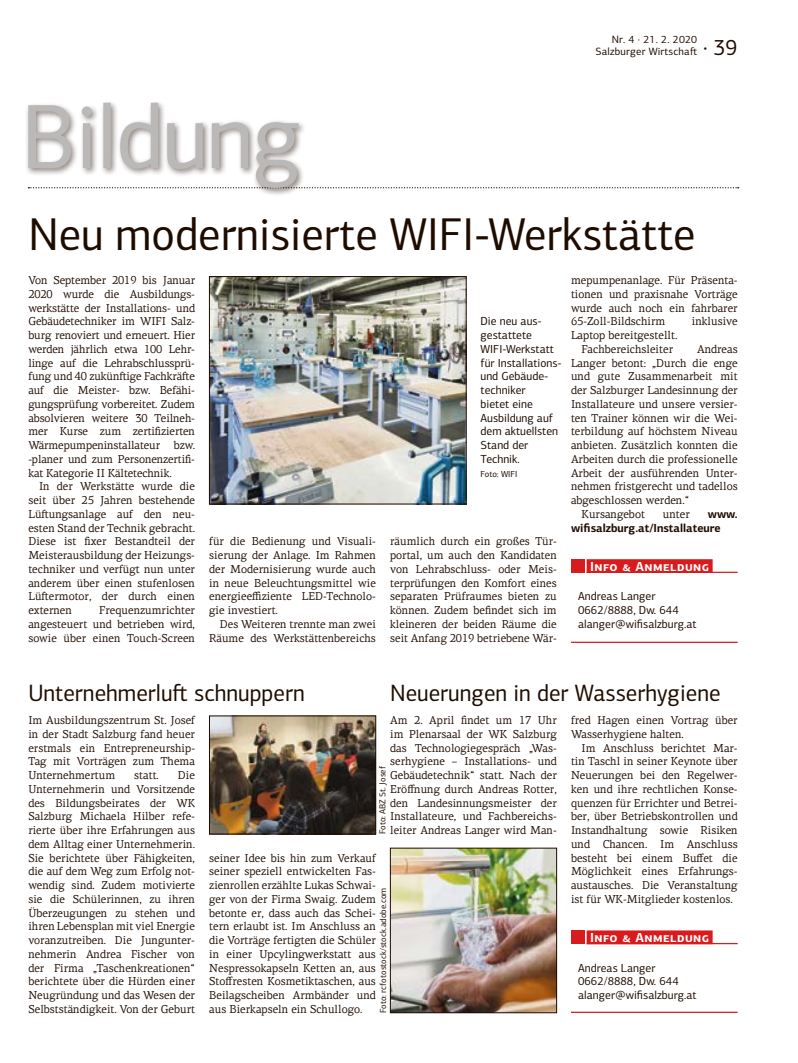
<style>
.page{position:relative;width:798px;height:1063px;background:#fff}
.page>*{position:absolute;margin:0;border:0;box-sizing:border-box;transform-origin:0 0}
.t1{font:91.88px "PF Centro Sans Pro";color:#bab9b8}
.t2{font:46.25px "PF Centro Sans Pro";color:#1f0c00;scale:.96 1}
.t3{font:23.75px "PF Centro Sans Pro";color:#1f0c00;scale:.96 1}
.t4{font:22.5px "PF Centro Sans Pro";color:#1f0c00;scale:.96 1}
.t5{font:700 13.12px "PF Centro Sans Pro";letter-spacing:.04em;color:#fff}
.t6{font:11.75px/13.8px "PF Centro Sans Pro";color:#1f0c00}
.t7{font:700 11.75px/13.8px "PF Centro Sans Pro";color:#1f0c00;scale:.96 1}
.t8{font:11.5px/13.8px "PF Centro Serif Pro";color:#1f0c00;text-align:justify;scale:.96 1}
.t9{font:10.62px/11.9px "PF Centro Sans Pro";letter-spacing:.02em;color:#1f0c00;text-align:right}
.t10{font:8.75px "PF Centro Sans Pro";color:#1f0c00}
</style>
<div class="page">
<svg style="left:307px;top:187px;width:431px;height:1px"></svg>
<div style="left:24px;top:101px;width:283px;height:96px;background:#1f0c00;opacity:.5"></div>
<img style="left:211px;top:278px;width:253px;height:224px">
<div style="left:209px;top:276px;width:257px;height:228px;border:1px solid #1f0c00"></div>
<hr style="left:570px;top:642px;width:167px;height:1px;background:#d81c1e">
<div style="left:586px;top:559px;width:126px;height:14px;background:#d81c1e"></div>
<hr style="left:586px;top:572px;width:151px;height:1px;background:#d81c1e">
<div style="left:570px;top:559px;width:14px;height:14px;background:#d81c1e"></div>
<img style="left:392px;top:850px;width:162px;height:161px">
<div style="left:390px;top:848px;width:166px;height:165px;border:1px solid #1f0c00"></div>
<hr style="left:570px;top:1012px;width:167px;height:1px;background:#d81c1e">
<div style="left:586px;top:930px;width:126px;height:14px;background:#d81c1e"></div>
<hr style="left:586px;top:943px;width:151px;height:1px;background:#d81c1e">
<div style="left:570px;top:930px;width:14px;height:14px;background:#d81c1e"></div>
<img style="left:211px;top:718px;width:163px;height:114px">
<div style="left:209px;top:716px;width:167px;height:118px;border:1px solid #1f0c00"></div>
<p class="t9" style="left:595px;top:33px;width:103px">Nr. 4 · 21. 2. 2020<br>Salzburger Wirtschaft</p>
<h3 class="t4" style="left:703px;top:33px;width:37px">· 39</h3>
<h1 class="t1" style="left:21px;top:82px;width:283px">Bildung</h1>
<h2 class="t2" style="left:28px;top:207px;width:696px">Neu modernisierte WIFI-Werkstätte</h2>
<p class="t8" style="left:28px;top:273px;width:175px">Von September 2019 bis Januar 2020 wurde die Ausbildungs&shy;werkstätte der Installations- und Gebäudetechniker im WIFI Salz&shy;burg renoviert und erneuert. Hier werden jährlich etwa 100 Lehr&shy;linge auf die Lehrabschlussprü&shy;fung und 40 zukünftige Fachkräfte auf die Meister- bzw. Befähi&shy;gungsprüfung vorbereitet. Zudem absolvieren weitere 30 Teilneh&shy;mer Kurse zum zertifizierten Wärmepumpeninstallateur bzw. -planer und zum Personenzertifi&shy;kat Kategorie II Kältetechnik.</p>
<p class="t8" style="left:28px;top:480px;width:175px;text-indent:11px">In der Werkstätte wurde die seit über 25 Jahren bestehende Lüftungsanlage auf den neu&shy;esten Stand der Technik gebracht.<br>Diese ist fixer Bestandteil der Meisterausbildung der Heizungs&shy;techniker und verfügt nun unter anderem über einen stufenlosen Lüftermotor, der durch einen externen</p>
<p class="t8" style="left:570px;top:273px;width:175px">mepumpenanlage. Für Präsenta&shy;tionen und praxisnahe Vorträge wurde auch noch ein fahrbarer 65-Zoll-Bildschirm</p>
<p class="t8" style="left:691px;top:315px;width:49px">inklusive</p>
<p class="t6" style="left:480px;top:315px;width:83px">Die neu aus&shy;gestattete<br>WIFI-Werkstatt für Installations&shy;und Gebäude&shy;techniker<br>bietet eine<br>Ausbildung auf dem aktuellsten<br>Stand der<br>Technik.</p>
<p class="t10" style="left:480px;top:468px;width:38px">Foto: WIFI</p>
<p class="t8" style="left:570px;top:328px;width:112px;text-align:center">Laptop bereitgestellt.<br>Fachbereichsleiter</p>
<p class="t8" style="left:696px;top:342px;width:44px">Andreas</p>
<p class="t8" style="left:570px;top:356px;width:175px">Langer betont: „Durch die enge</p>
<p class="t8" style="left:570px;top:370px;width:175px">und gute Zusammenarbeit mit</p>
<p class="t8" style="left:570px;top:383px;width:175px">der Salzburger Landesinnung der</p>
<p class="t8" style="left:570px;top:397px;width:175px">Installateure und unsere versier-</p>
<p class="t8" style="left:570px;top:411px;width:175px">ten Trainer können wir die Wei-</p>
<p class="t8" style="left:570px;top:425px;width:175px">terbildung auf höchstem Niveau</p>
<p class="t8" style="left:570px;top:438px;width:175px">anbieten. Zusätzlich konnten die</p>
<p class="t8" style="left:570px;top:452px;width:175px">Arbeiten durch die professionelle</p>
<p class="t8" style="left:570px;top:466px;width:175px">Arbeit der ausführenden Unter-</p>
<p class="t8" style="left:570px;top:480px;width:175px">nehmen fristgerecht und tadellos</p>
<p class="t8" style="left:570px;top:493px;width:124px">abgeschlossen werden.“</p>
<p class="t8" style="left:581px;top:507px;width:67px">Kursangebot</p>
<p class="t8" style="left:662px;top:507px;width:30px">unter</p>
<p class="t7" style="left:570px;top:507px;width:175px;text-indent:137px">www. wifisalzburg.at/Installateure</p>
<p class="t8" style="left:209px;top:535px;width:175px">für die Bedienung und Visuali&shy;sierung der Anlage. Im Rahmen der Modernisierung wurde auch in neue Beleuchtungsmittel wie energieeffiziente LED-Technolo&shy;gie investiert.</p>
<p class="t8" style="left:209px;top:617px;width:175px;text-align:right">Des Weiteren trennte man zwei<br>Räume des Werkstättenbereichs</p>
<p class="t8" style="left:390px;top:535px;width:175px">räumlich durch ein großes Tür&shy;portal, um auch den Kandidaten von Lehrabschluss- oder Meis&shy;terprüfungen den Komfort eines separaten Prüfraumes bieten zu können. Zudem befindet sich im kleineren der beiden Räume die seit Anfang 2019 betriebene Wär-</p>
<p class="t5" style="left:590px;top:558px;width:120px">Info &amp; Anmeldung</p>
<p class="t6" style="left:578px;top:590px;width:120px">Andreas Langer<br>0662/8888, Dw. 644 alanger@wifisalzburg.at</p>
<p class="t8" style="left:28px;top:603px;width:175px;text-indent:71px">Frequenzumrichter angesteuert und betrieben wird, sowie über einen Touch-Screen</p>
<h3 class="t3" style="left:28px;top:678px;width:289px">Unternehmerluft schnuppern</h3>
<p class="t8" style="left:28px;top:713px;width:175px">Im Ausbildungszentrum St. Josef in der Stadt Salzburg fand heuer erstmals ein Entrepreneurship-Tag mit Vorträgen zum Thema Unternehmertum</p>
<h3 class="t3" style="left:390px;top:678px;width:345px">Neuerungen in der Wasserhygiene</h3>
<p class="t8" style="left:390px;top:713px;width:175px">Am 2. April findet um 17 Uhr im Plenarsaal der WK Salzburg das Technologiegespräch „Was&shy;serhygiene – Installations- und Gebäudetechnik“ statt. Nach der Eröffnung durch Andreas Rotter, den Landesinnungsmeister der Installateure, und Fachbereichs&shy;leiter Andreas Langer wird Man-</p>
<p class="t8" style="left:570px;top:713px;width:175px">fred Hagen einen Vortrag über<br>Wasserhygiene halten.</p>
<p class="t8" style="left:570px;top:741px;width:175px;text-indent:11px">Im Anschluss berichtet Mar&shy;tin Taschl in seiner Keynote über Neuerungen bei den Regelwer&shy;ken und ihre rechtlichen Konse&shy;quenzen für Errichter und Betrei&shy;ber, über Betriebskontrollen und Instandhaltung sowie Risiken und Chancen. Im Anschluss besteht bei einem Buffet die Möglichkeit eines Erfahrungs&shy;austausches. Die Veranstaltung ist für WK-Mitglieder kostenlos.</p>
<p class="t10" style="left:377px;top:834px;width:70px;rotate:-90deg">Foto: ABZ St. Josef</p>
<p class="t8" style="left:28px;top:768px;width:175px;text-indent:149px">Die Unternehmerin und Vorsitzende des Bildungsbeirates der WK Salzburg Michaela Hilber refe&shy;rierte über ihre Erfahrungen aus dem Alltag einer Unternehmerin.<br>Sie berichtete über Fähigkeiten, die auf dem Weg zum Erfolg not&shy;wendig sind. Zudem motivierte sie die Schülerinnen, zu ihren Überzeugungen zu stehen und ihren Lebensplan mit viel Energie voranzutreiben. Die Jungunter&shy;nehmerin Andrea Fischer von der Firma „Taschenkreationen“ berichtete über die Hürden einer Neugründung und das Wesen der Selbstständigkeit. Von der Geburt</p>
<p class="t8" style="left:134px;top:768px;width:27px">statt.</p>
<p class="t8" style="left:209px;top:851px;width:175px">seiner Idee bis hin zum Verkauf seiner speziell entwickelten Fas&shy;zienrollen erzählte Lukas Schwai&shy;ger von der Firma Swaig. Zudem betonte er, dass auch das Schei&shy;tern erlaubt ist. Im Anschluss an die Vorträge fertigten die Schüler in einer Upcylingwerkstatt aus Nespressokapseln Ketten an, aus Stoffresten Kosmetiktaschen, aus Beilagscheiben Armbänder und aus Bierkapseln ein Schullogo.</p>
<p class="t10" style="left:378px;top:1013px;width:127px;rotate:-90deg">Foto: rcfotostock/stock.adobe.com</p>
<p class="t5" style="left:590px;top:930px;width:120px">Info &amp; Anmeldung</p>
<p class="t6" style="left:578px;top:961px;width:120px">Andreas Langer<br>0662/8888, Dw. 644 alanger@wifisalzburg.at</p>
</div>
